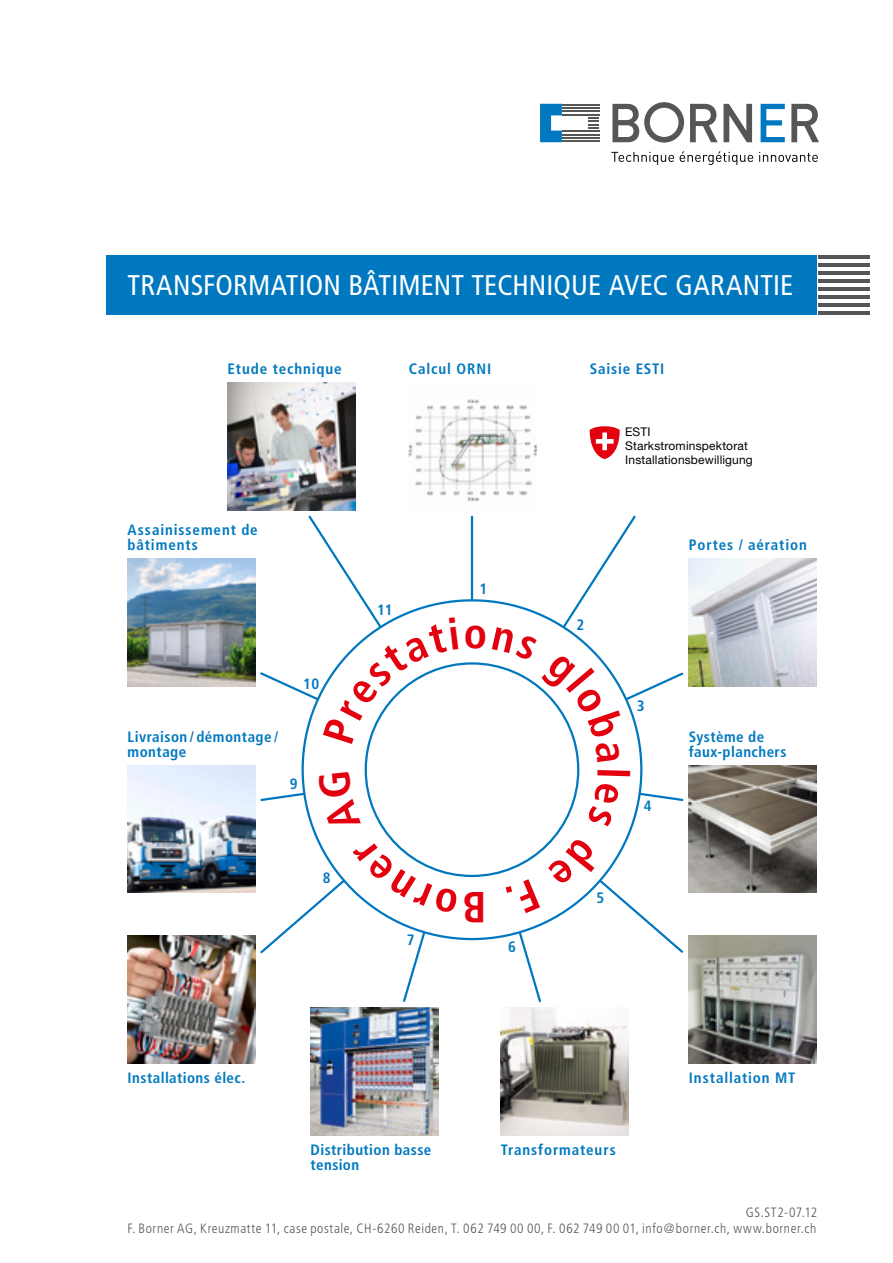
<style>
.page{position:relative;width:893px;height:1263px;background:#fff}
.page>*{position:absolute;margin:0;border:0;box-sizing:border-box;transform-origin:0 0}
.t1{font:700 condensed 43.5px "Frutiger";color:#e3000f}
.t2{font:condensed 28.5px "Frutiger";letter-spacing:.005em;color:#fff}
.t3{font:700 condensed 15px/15px "Frutiger";letter-spacing:.05em;color:#0078bf}
.t4{font:700 condensed 15px/15px "Frutiger";letter-spacing:.03em;color:#0078bf}
.t5{font:700 condensed 15px "Frutiger";letter-spacing:.025em;color:#0078bf}
.t6{font:300 condensed 13.5px/16.5px "Frutiger";letter-spacing:.045em;color:#565656;text-align:right}
.t7{font:12px/14px "Helvetica Neue";letter-spacing:.01em;color:#000}
</style>
<div class="page">
<div style="left:106px;top:255px;width:710px;height:60px;background:#0078bf"></div>
<svg style="left:612px;top:102px;width:72px;height:41px"></svg>
<svg style="left:690px;top:104px;width:28px;height:38px"></svg>
<svg style="left:724px;top:104px;width:28px;height:38px"></svg>
<svg style="left:761px;top:104px;width:24px;height:38px"></svg>
<svg style="left:791px;top:104px;width:28px;height:38px"></svg>
<svg style="left:540px;top:104px;width:22px;height:38px"></svg>
<hr style="left:562px;top:131px;width:37px;height:1px;background:#565656">
<hr style="left:562px;top:134px;width:37px;height:2px;background:#565656">
<hr style="left:562px;top:137px;width:37px;height:2px;background:#565656">
<hr style="left:562px;top:141px;width:37px;height:1px;background:#565656">
<hr style="left:562px;top:104px;width:37px;height:1px;background:#565656">
<hr style="left:562px;top:107px;width:37px;height:2px;background:#565656">
<hr style="left:562px;top:110px;width:37px;height:2px;background:#565656">
<hr style="left:562px;top:114px;width:37px;height:1px;background:#565656">
<svg style="left:588px;top:117px;width:11px;height:12px"></svg>
<svg style="left:611px;top:152px;width:63px;height:13px"></svg>
<svg style="left:680px;top:151px;width:73px;height:14px"></svg>
<svg style="left:759px;top:152px;width:59px;height:10px"></svg>
<hr style="left:819px;top:255px;width:51px;height:4px;background:#565656">
<hr style="left:819px;top:271px;width:51px;height:4px;background:#565656">
<hr style="left:819px;top:287px;width:51px;height:4px;background:#565656">
<hr style="left:819px;top:303px;width:51px;height:4px;background:#565656">
<hr style="left:819px;top:263px;width:51px;height:4px;background:#565656">
<hr style="left:819px;top:279px;width:51px;height:4px;background:#565656">
<hr style="left:819px;top:295px;width:51px;height:4px;background:#565656">
<hr style="left:819px;top:311px;width:51px;height:4px;background:#565656">
<hr style="left:471px;top:517px;width:2px;height:83px;background:#0078bf">
<svg style="left:638px;top:791px;width:46px;height:11px"></svg>
<img style="left:689px;top:558px;width:127px;height:128px">
<img style="left:689px;top:765px;width:127px;height:128px">
<img style="left:128px;top:765px;width:127px;height:128px">
<img style="left:228px;top:383px;width:127px;height:127px">
<img style="left:128px;top:558px;width:127px;height:128px">
<svg style="left:590px;top:426px;width:30px;height:33px"></svg>
<img style="left:310px;top:1008px;width:128px;height:127px">
<img style="left:689px;top:935px;width:127px;height:128px">
<img style="left:409px;top:399px;width:127px;height:103px">
<img style="left:501px;top:1008px;width:127px;height:127px">
<img style="left:128px;top:935px;width:127px;height:128px">
<svg style="left:260px;top:515px;width:199px;height:229px"></svg>
<svg style="left:492px;top:515px;width:192px;height:247px"></svg>
<svg style="left:506px;top:837px;width:177px;height:165px"></svg>
<svg style="left:260px;top:772px;width:198px;height:230px"></svg>
<h2 class="t2" style="left:128px;top:268px;width:667px">TRANSFORMATION BÂTIMENT TECHNIQUE AVEC GARANTIE</h2>
<p class="t3" style="left:228px;top:361px;width:116px">Etude technique</p>
<p class="t3" style="left:128px;top:522px;width:132px">Assainissement de bâtiments</p>
<p class="t3" style="left:303px;top:676px;width:17px">10</p>
<p class="t4" style="left:128px;top:729px;width:152px">Livraison / démontage / montage</p>
<p class="t3" style="left:290px;top:776px;width:9px">9</p>
<p class="t3" style="left:323px;top:871px;width:9px">8</p>
<p class="t3" style="left:409px;top:361px;width:84px">Calcul ORNI</p>
<p class="t3" style="left:590px;top:361px;width:76px">Saisie ESTI</p>
<p class="t7" style="left:625px;top:425px;width:129px">ESTI<br>Starkstrominspektorat<br>Installationsbewilligung</p>
<p class="t3" style="left:377px;top:602px;width:17px">11</p>
<p class="t3" style="left:479px;top:581px;width:9px">1</p>
<p class="t3" style="left:576px;top:617px;width:9px">2</p>
<p class="t3" style="left:689px;top:537px;width:119px">Portes / aération</p>
<p class="t3" style="left:637px;top:698px;width:9px">3</p>
<p class="t3" style="left:644px;top:799px;width:9px">4</p>
<p class="t4" style="left:689px;top:729px;width:99px">Système de faux-planchers</p>
<p class="t3" style="left:407px;top:932px;width:9px">7</p>
<h1 class="t1" style="left:486px;top:932px;width:26px;rotate:-180deg">B</h1>
<p class="t3" style="left:508px;top:939px;width:9px">6</p>
<p class="t3" style="left:596px;top:890px;width:9px">5</p>
<p class="t5" style="left:128px;top:1069px;width:119px">Installations élec.</p>
<p class="t3" style="left:689px;top:1070px;width:108px">Installation MT</p>
<p class="t4" style="left:310px;top:1142px;width:122px">Distribution basse</p>
<p class="t3" style="left:501px;top:1142px;width:117px">Transformateurs</p>
<p class="t5" style="left:310px;top:1156px;width:50px">tension</p>
<p class="t6" style="left:128px;top:1204px;width:691px">GS.ST2-07.12<br>F. Borner AG, Kreuzmatte 11, case postale, CH-6260 Reiden, T. 062 749 00 00, F. 062 749 00 01, info@borner.ch, www.borner.ch</p>
</div>
